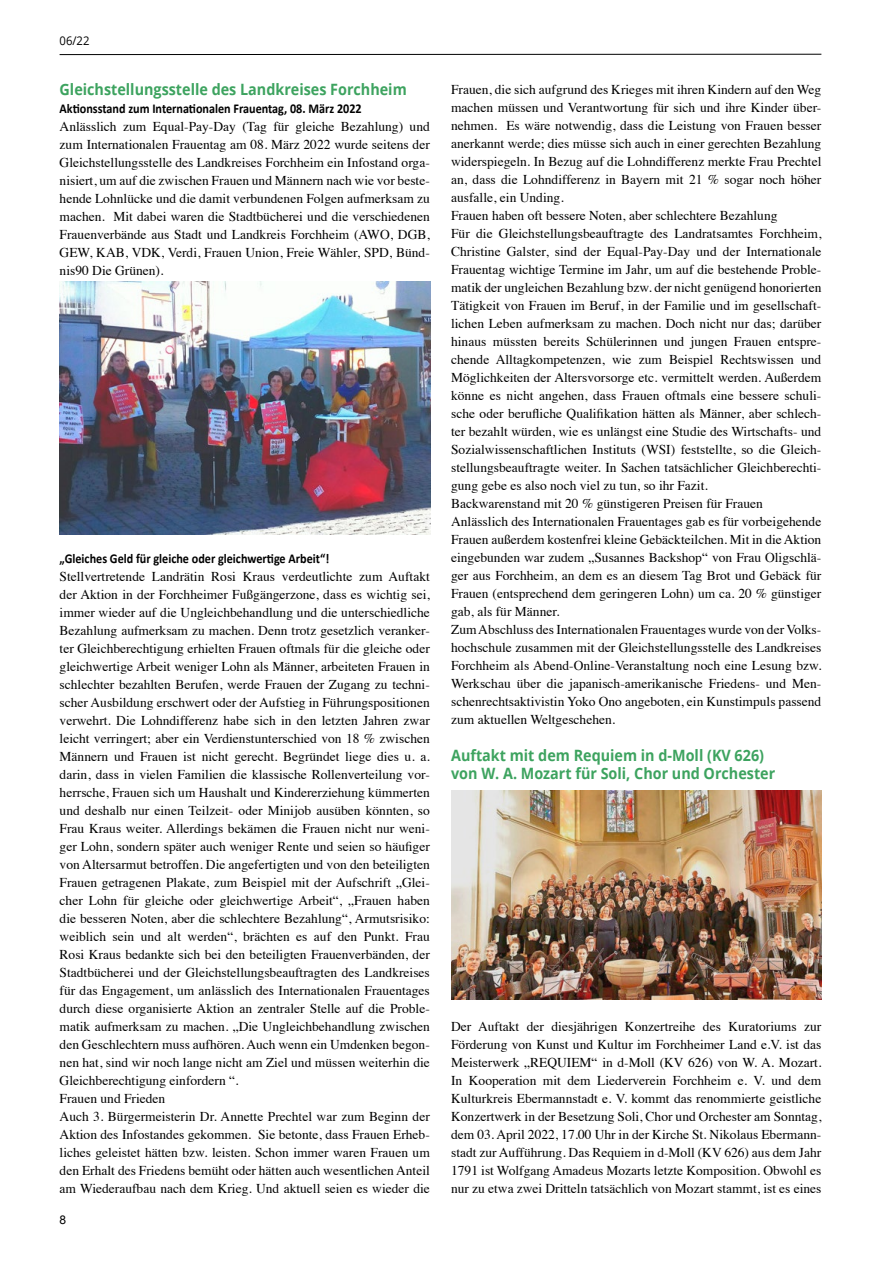
<style>
.page{position:relative;width:881px;height:1263px;background:#fff}
.page>*{position:absolute;margin:0;border:0;box-sizing:border-box;transform-origin:0 0}
.t1{font:700 15.6px/18px "Open Sans";color:#3da35f;scale:.92 1}
.t2{font:13.5px/18px "Times";color:#000;text-align:justify}
.t3{font:700 13.5px "Calibri";color:#000;scale:.9 1}
.t4{font:12px "Open Sans";color:#000;scale:.94 1}
.t5{font:12px "Arial";color:#000}
</style>
<div class="page">
<hr style="left:60px;top:54px;width:761px;height:1px;background:#000">
<img style="left:60px;top:282px;width:370px;height:253px">
<img style="left:451px;top:791px;width:370px;height:208px">
<p class="t4" style="left:60px;top:32px;width:33px">06/22</p>
<p class="t1" style="left:60px;top:79px;width:379px">Gleichstellungsstelle des Landkreises Forchheim</p>
<p class="t3" style="left:60px;top:99px;width:337px">Aktionsstand zum Internationalen Frauentag, 08. März 2022</p>
<p class="t2" style="left:60px;top:116px;width:371px">Anlässlich zum Equal-Pay-Day (Tag für gleiche Bezahlung) und zum Internationalen Frauentag am 08. März 2022 wurde seitens der Gleichstellungsstelle des Landkreises Forchheim ein Infostand orga&shy;nisiert, um auf die zwischen Frauen und Männern nach wie vor beste&shy;hende Lohnlücke und die damit verbundenen Folgen aufmerksam zu machen. Mit dabei waren die Stadtbücherei und die verschiedenen Frauenverbände aus Stadt und Landkreis Forchheim (AWO, DGB, GEW, KAB, VDK, Verdi, Frauen Union, Freie Wähler, SPD, Bünd&shy;nis90 Die Grünen).</p>
<p class="t3" style="left:60px;top:549px;width:301px">„Gleiches Geld für gleiche oder gleichwertige Arbeit“!</p>
<p class="t2" style="left:60px;top:566px;width:371px;text-align:left">Stellvertretende Landrätin Rosi Kraus verdeutlichte zum Auftakt der Aktion in der Forchheimer Fußgängerzone, dass es wichtig sei, immer wieder auf die Ungleichbehandlung und die unterschiedliche Bezahlung aufmerksam zu machen. Denn trotz gesetzlich veranker&shy;ter Gleichberechtigung erhielten Frauen oftmals für die gleiche oder gleichwertige Arbeit weniger Lohn als Männer, arbeiteten Frauen in schlechter bezahlten Berufen, werde Frauen der Zugang zu techni&shy;scher Ausbildung erschwert oder der Aufstieg in Führungspositionen verwehrt. Die Lohndifferenz habe sich in den letzten Jahren zwar leicht verringert; aber ein Verdienstunterschied von 18 % zwischen Männern und Frauen ist nicht gerecht. Begründet liege dies u. a. darin, dass in vielen Familien die klassische Rollenverteilung vor&shy;herrsche, Frauen sich um Haushalt und Kindererziehung kümmerten und deshalb nur einen Teilzeit- oder Minijob ausüben könnten, so Frau Kraus weiter. Allerdings bekämen die Frauen nicht nur weni&shy;ger Lohn, sondern später auch weniger Rente und seien so häufiger von Altersarmut betroffen. Die angefertigten und von den beteiligten Frauen getragenen Plakate, zum Beispiel mit der Aufschrift „Glei&shy;cher Lohn für gleiche oder gleichwertige Arbeit“, „Frauen haben die besseren Noten, aber die schlechtere Bezahlung“, Armutsrisiko: weiblich sein und alt werden“, brächten es auf den Punkt. Frau Rosi Kraus bedankte sich bei den beteiligten Frauenverbänden, der Stadtbücherei und der Gleichstellungsbeauftragten des Landkreises für das Engagement, um anlässlich des Internationalen Frauentages durch diese organisierte Aktion an zentraler Stelle auf die Proble&shy;matik aufmerksam zu machen. „Die Ungleichbehandlung zwischen den Geschlechtern muss aufhören. Auch wenn ein Umdenken begon&shy;nen hat, sind wir noch lange nicht am Ziel und müssen weiterhin die Gleichberechtigung einfordern “.<br>Frauen und Frieden<br>Auch 3. Bürgermeisterin Dr. Annette Prechtel war zum Beginn der Aktion des Infostandes gekommen. Sie betonte, dass Frauen Erheb&shy;liches geleistet hätten bzw. leisten. Schon immer waren Frauen um den Erhalt des Friedens bemüht oder hätten auch wesentlichen Anteil am Wiederaufbau nach dem Krieg. Und aktuell seien es wieder die</p>
<p class="t5" style="left:60px;top:1212px;width:8px">8</p>
<p class="t2" style="left:451px;top:80px;width:371px;text-align:left">Frauen, die sich aufgrund des Krieges mit ihren Kindern auf den Weg machen müssen und Verantwortung für sich und ihre Kinder über&shy;nehmen. Es wäre notwendig, dass die Leistung von Frauen besser anerkannt werde; dies müsse sich auch in einer gerechten Bezahlung widerspiegeln. In Bezug auf die Lohndifferenz merkte Frau Prechtel an, dass die Lohndifferenz in Bayern mit 21 % sogar noch höher ausfalle, ein Unding.<br>Frauen haben oft bessere Noten, aber schlechtere Bezahlung<br>Für die Gleichstellungsbeauftragte des Landratsamtes Forchheim, Christine Galster, sind der Equal-Pay-Day und der Internationale Frauentag wichtige Termine im Jahr, um auf die bestehende Proble&shy;matik der ungleichen Bezahlung bzw. der nicht genügend honorierten Tätigkeit von Frauen im Beruf, in der Familie und im gesellschaft&shy;lichen Leben aufmerksam zu machen. Doch nicht nur das; darüber hinaus müssten bereits Schülerinnen und jungen Frauen entspre&shy;chende Alltagkompetenzen, wie zum Beispiel Rechtswissen und Möglichkeiten der Altersvorsorge etc. vermittelt werden. Außerdem könne es nicht angehen, dass Frauen oftmals eine bessere schuli&shy;sche oder berufliche Qualifikation hätten als Männer, aber schlech&shy;ter bezahlt würden, wie es unlängst eine Studie des Wirtschafts- und Sozialwissenschaftlichen Instituts (WSI) feststellte, so die Gleich&shy;stellungsbeauftragte weiter. In Sachen tatsächlicher Gleichberechti&shy;gung gebe es also noch viel zu tun, so ihr Fazit.<br>Backwarenstand mit 20 % günstigeren Preisen für Frauen Anlässlich des Internationalen Frauentages gab es für vorbeigehende Frauen außerdem kostenfrei kleine Gebäckteilchen. Mit in die Aktion eingebunden war zudem „Susannes Backshop“ von Frau Oligschlä&shy;ger aus Forchheim, an dem es an diesem Tag Brot und Gebäck für Frauen (entsprechend dem geringeren Lohn) um ca. 20 % günstiger gab, als für Männer.<br>Zum Abschluss des Internationalen Frauentages wurde von der Volks&shy;hochschule zusammen mit der Gleichstellungsstelle des Landkreises Forchheim als Abend-Online-Veranstaltung noch eine Lesung bzw.<br>Werkschau über die japanisch-amerikanische Friedens- und Men&shy;schenrechtsaktivistin Yoko Ono angeboten, ein Kunstimpuls passend zum aktuellen Weltgeschehen.</p>
<p class="t1" style="left:451px;top:745px;width:353px">Auftakt mit dem Requiem in d-Moll (KV 626) von W. A. Mozart für Soli, Chor und Orchester</p>
<p class="t2" style="left:451px;top:1016px;width:371px">Der Auftakt der diesjährigen Konzertreihe des Kuratoriums zur Förderung von Kunst und Kultur im Forchheimer Land e.V. ist das Meisterwerk „REQUIEM“ in d-Moll (KV 626) von W. A. Mozart.<br>In Kooperation mit dem Liederverein Forchheim e. V. und dem Kulturkreis Ebermannstadt e. V. kommt das renommierte geistliche Konzertwerk in der Besetzung Soli, Chor und Orchester am Sonntag, dem 03. April 2022, 17.00 Uhr in der Kirche St. Nikolaus Ebermann&shy;stadt zur Aufführung. Das Requiem in d-Moll (KV 626) aus dem Jahr 1791 ist Wolfgang Amadeus Mozarts letzte Komposition. Obwohl es nur zu etwa zwei Dritteln tatsächlich von Mozart stammt, ist es eines</p>
</div>
